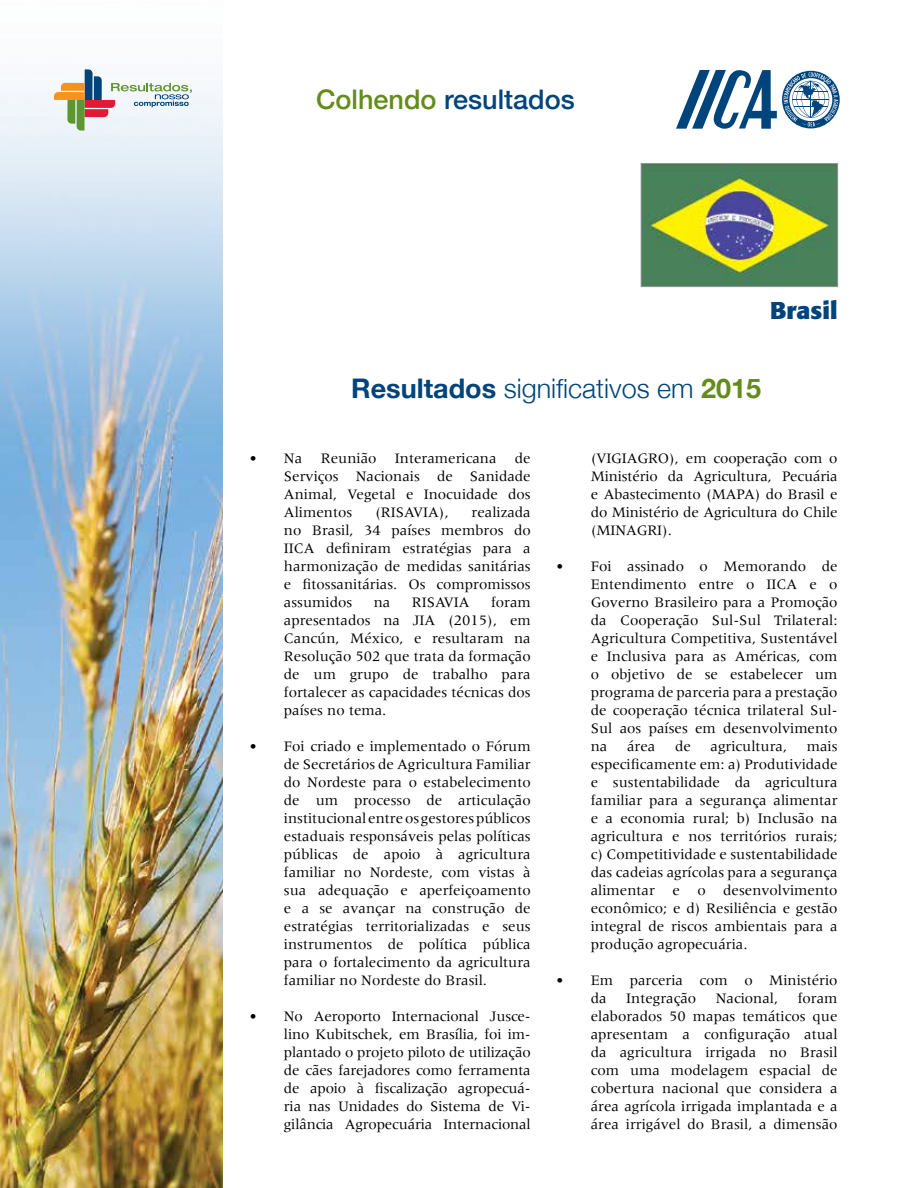
<style>
.page{position:relative;width:918px;height:1188px;background:#fff}
.page>*{position:absolute;margin:0;border:0;box-sizing:border-box;transform-origin:0 0}
.t1{font:300 27px "Helvetica Neue";color:#00447c}
.t2{font:500 27px "Helvetica Neue";color:#00447c}
.t3{font:700 24px "Formata";color:#00447c}
.t4{font:15px/18px "Meridien";color:#000;text-align:justify}
.s1{color:#648c1a}
.s2{font-weight:700}
.s3{font-weight:700;color:#648c1a}
</style>
<div class="page">
<img style="left:0;top:91px;width:222px;height:1097px">
<img style="left:643px;top:165px;width:193px;height:120px">
<div style="left:641px;top:163px;width:197px;height:124px;border:1px solid #939598"></div>
<svg style="left:54px;top:69px;width:138px;height:62px"></svg>
<svg style="left:676px;top:70px;width:164px;height:59px"></svg>
<h1 class="t2" style="left:316px;top:78px;width:260px"><span class="s1">Colhendo</span> resultados</h1>
<h2 class="t3" style="left:770px;top:295px;width:69px">Brasil</h2>
<h1 class="t1" style="left:351px;top:367px;width:412px"><span class="s2">Resultados</span> significativos em <span class="s3">2015</span></h1>
<p class="t4" style="left:284px;top:449px;width:248px;text-indent:-34px">• Na Reunião Interamericana de Serviços Nacionais de Sanidade Animal, Vegetal e Inocuidade dos Alimentos</p>
<p class="t4" style="left:284px;top:503px;width:248px;text-indent:188px">realizada no Brasil, 34 países membros do IICA definiram estratégias para a harmonização de medidas sanitárias e fitossanitárias. Os compromissos assumidos</p>
<p class="t4" style="left:375px;top:503px;width:75px">(RISAVIA),</p>
<p class="t4" style="left:284px;top:593px;width:248px;text-indent:207px">foram apresentados na JIA (2015), em Cancún, México, e resultaram na Resolução 502 que trata da formação de um grupo de trabalho para fortalecer as capacidades técnicas dos países no tema.</p>
<p class="t4" style="left:284px;top:737px;width:248px;text-indent:-34px">• Foi criado e implementado o Fórum de Secretários de Agricultura Familiar do Nordeste para o estabelecimento de um processo de articulação institucional entre os gestores públicos estaduais responsáveis pelas políticas públicas de apoio à agricultura familiar no Nordeste, com vistas à sua adequação e aperfeiçoamento e a se avançar na construção de estratégias territorializadas e seus instrumentos de política pública para o fortalecimento da agricultura familiar no Nordeste do Brasil.</p>
<p class="t4" style="left:284px;top:1007px;width:248px;text-indent:-34px">• No Aeroporto Internacional Jusce&shy;lino Kubitschek, em Brasília, foi im&shy;plantado o projeto piloto de utilização de cães farejadores como ferramenta de apoio à fiscalização agropecuá&shy;ria nas Unidades do Sistema de Vi&shy;gilância Agropecuária Internacional</p>
<p class="t4" style="left:374px;top:593px;width:18px">na</p>
<p class="t4" style="left:412px;top:593px;width:60px">RISAVIA</p>
<p class="t4" style="left:591px;top:449px;width:248px">(VIGIAGRO), em cooperação com o Ministério da Agricultura, Pecuária e Abastecimento (MAPA) do Brasil e do Ministério de Agricultura do Chile (MINAGRI).</p>
<p class="t4" style="left:591px;top:557px;width:248px;text-indent:-34px">• Foi assinado o Memorando de Entendimento entre o IICA e o Governo Brasileiro para a Promoção da Cooperação Sul-Sul Trilateral:<br>Agricultura Competitiva, Sustentável e Inclusiva para as Américas, com o objetivo de se estabelecer um programa de parceria para a prestação de cooperação técnica trilateral Sul-Sul aos países em desenvolvimento na</p>
<p class="t4" style="left:627px;top:737px;width:30px">área</p>
<p class="t4" style="left:675px;top:737px;width:17px">de</p>
<p class="t4" style="left:711px;top:737px;width:78px">agricultura,</p>
<p class="t4" style="left:591px;top:737px;width:248px;text-indent:216px">mais especificamente em: a) Produtividade e sustentabilidade da agricultura familiar para a segurança alimentar e a economia rural; b) Inclusão na agricultura e nos territórios rurais; c) Competitividade e sustentabilidade das cadeias agrícolas para a segurança alimentar e o desenvolvimento econômico; e d) Resiliência e gestão integral de riscos ambientais para a produção agropecuária.</p>
<p class="t4" style="left:591px;top:971px;width:248px;text-indent:-34px">• Em parceria com o Ministério da</p>
<p class="t4" style="left:591px;top:989px;width:248px;text-indent:207px">foram elaborados 50 mapas temáticos que apresentam a configuração atual da agricultura irrigada no Brasil com uma modelagem espacial de cobertura nacional que considera a área agrícola irrigada implantada e a área irrigável do Brasil, a dimensão</p>
<p class="t4" style="left:626px;top:989px;width:71px">Integração</p>
<p class="t4" style="left:716px;top:989px;width:64px">Nacional,</p>
</div>
